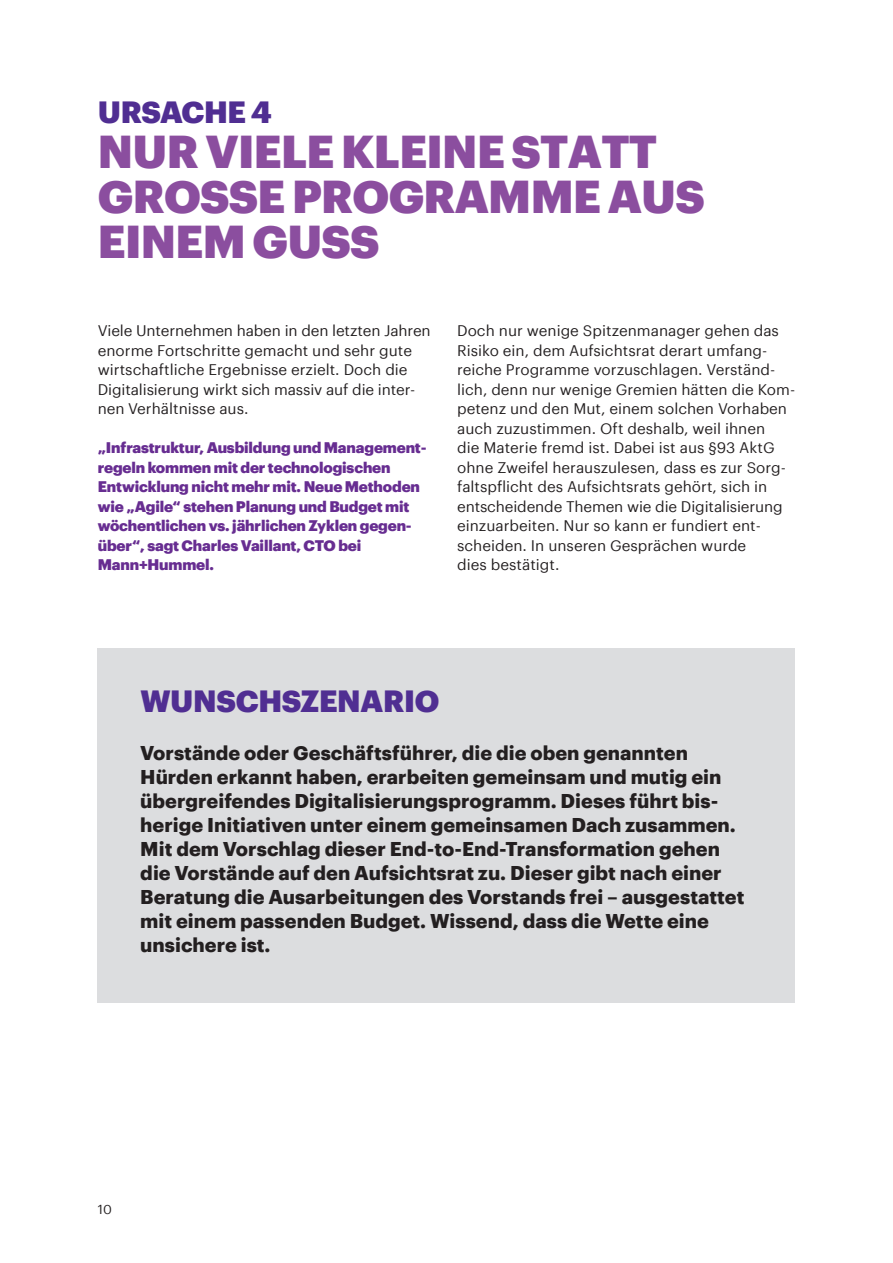
<style>
.page{position:relative;width:893px;height:1263px;background:#fff}
.page>*{position:absolute;margin:0;border:0;box-sizing:border-box;transform-origin:0 0}
.Head_innen_L1{font:900 45px/45px "Graphik";letter-spacing:-.015em;color:#8b4e9f}
.Head_innen_L2{font:900 30px "Graphik";letter-spacing:-.01em;color:#502e92}
.leader_schwarzzz{font:700 19.5px/24px "Graphik";color:#231f20}
.Body{font:15px/19.5px "Graphik";color:#231f20}
.Body-2{font:900 15px/19.5px "Graphik";letter-spacing:-.01em;color:#672d91}
.t1{font:12.75px "Graphik";color:#231f20}
</style>
<div class="page">
<div style="left:98px;top:648px;width:697px;height:354px;background:#dcdddf"></div>
<p class="Head_innen_L2" style="left:98px;top:88px;width:175px">URSACHE 4</p>
<p class="Head_innen_L1" style="left:98px;top:125px;width:608px">NUR VIELE KLEINE STATT<br>GROSSE PROGRAMME AUS<br>EINEM GUSS</p>
<p class="Body" style="left:98px;top:320px;width:334px">Viele Unternehmen haben in den letzten Jahren enorme Fortschritte gemacht und sehr gute wirtschaftliche Ergebnisse erzielt. Doch die Digitalisierung wirkt sich massiv auf die inter&shy;nen Verhältnisse aus.</p>
<p class="Body-2" style="left:98px;top:436px;width:329px">„Infrastruktur, Ausbildung und Management&shy;regeln kommen mit der technologischen Entwicklung nicht mehr mit. Neue Methoden wie „Agile“ stehen Planung und Budget mit wöchentlichen vs. jährlichen Zyklen gegen&shy;über“, sagt Charles Vaillant, CTO bei Mann+Hummel.</p>
<p class="Body" style="left:457px;top:320px;width:340px">Doch nur wenige Spitzenmanager gehen das Risiko ein, dem Aufsichtsrat derart umfang&shy;reiche Programme vorzuschlagen. Verständ&shy;lich, denn nur wenige Gremien hätten die Kom&shy;petenz und den Mut, einem solchen Vorhaben auch zuzustimmen. Oft deshalb, weil ihnen<br>die Materie fremd ist. Dabei ist aus §93 AktG ohne Zweifel herauszulesen, dass es zur Sorg&shy;faltspflicht des Aufsichtsrats gehört, sich in entscheidende Themen wie die Digitalisierung einzuarbeiten. Nur so kann er fundiert ent&shy;scheiden. In unseren Gesprächen wurde<br>dies bestätigt.</p>
<p class="Head_innen_L2" style="left:140px;top:678px;width:300px">WUNSCHSZENARIO</p>
<p class="leader_schwarzzz" style="left:140px;top:739px;width:606px">Vorstände oder Geschäftsführer, die die oben genannten Hürden erkannt haben, erarbeiten gemeinsam und mutig ein übergreifendes Digitalisierungsprogramm. Dieses führt bis&shy;herige Initiativen unter einem gemeinsamen Dach zusammen.<br>Mit dem Vorschlag dieser End-to-End-Transformation gehen die Vorstände auf den Aufsichtsrat zu. Dieser gibt nach einer Beratung die Ausarbeitungen des Vorstands frei – ausgestattet mit einem passenden Budget. Wissend, dass die Wette eine unsichere ist.</p>
<p class="t1" style="left:98px;top:1200px;width:16px">10</p>
</div>
